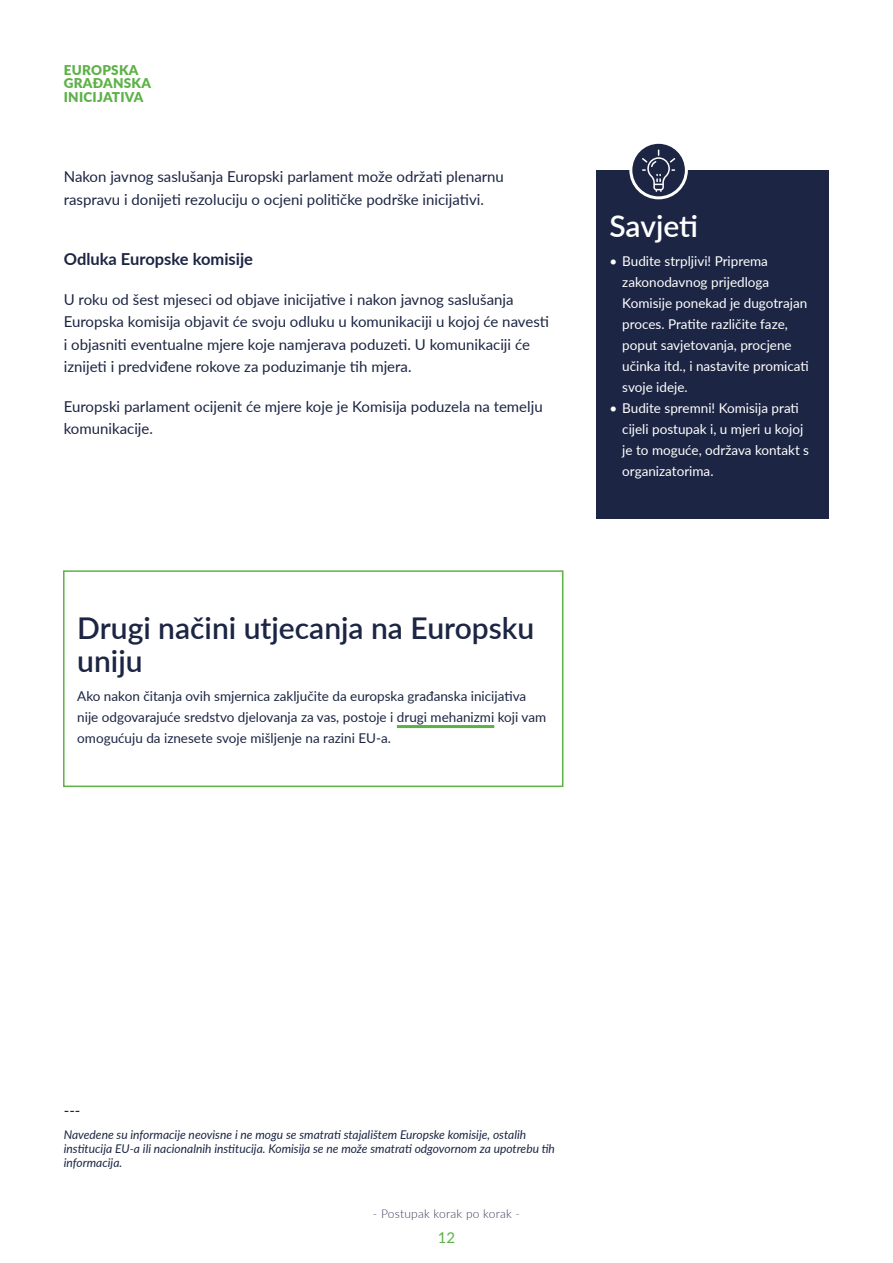
<style>
.page{position:relative;width:893px;height:1263px;background:#fff}
.page>*{position:absolute;margin:0;border:0;box-sizing:border-box;transform-origin:0 0}
.Box_dark_title_1{font:600 30px/33px "Lato";color:#1c2543}
.Box_light_title_1{font:600 30px "Lato";letter-spacing:-.005em;color:#fff}
.Inner_accent_title_3{font:700 16.5px "Lato";color:#1c2543}
.t1{font:15px/22.5px "Lato";color:#1c2543}
.t2{font:15px "Lato";color:#5cb246}
.t3{font:13.5px/21px "Lato";color:#fff}
.Box_text_dark{font:13.5px/21px "Lato";color:#1c2543}
.t4{font:900 13.5px/13.5px "Lato";letter-spacing:.02em;color:#5cb246}
.Inner_caption{font:italic 12px/14.4px "Lato";color:#1c2543}
.t5{font:300 12px "Lato";letter-spacing:.02em;color:#3c3e5c}
</style>
<div class="page">
<div style="left:597px;top:170px;width:232px;height:349px;background:#1c2543"></div>
<hr style="left:397px;top:725px;width:97px;height:3px;background:#5cb246">
<div style="left:63px;top:570px;width:500px;height:217px;border:2px solid #5cb246"></div>
<svg style="left:631px;top:142px;width:55px;height:56px"></svg>
<div style="left:629px;top:141px;width:59px;height:58px;border:3px solid #fff;border-radius:50%"></div>
<svg style="left:642px;top:149px;width:33px;height:43px"></svg>
<p class="t4" style="left:64px;top:62px;width:89px">EUROPSKA<br>GRAĐANSKA<br>INICIJATIVA</p>
<p class="t1" style="left:64px;top:165px;width:442px">Nakon javnog saslušanja Europski parlament može održati plenarnu raspravu i donijeti rezoluciju o ocjeni političke podrške inicijativi.</p>
<p class="Inner_accent_title_3" style="left:64px;top:247px;width:191px">Odluka Europske komisije</p>
<p class="t1" style="left:64px;top:288px;width:487px">U roku od šest mjeseci od objave inicijative i nakon javnog saslušanja Europska komisija objavit će svoju odluku u komunikaciji u kojoj će navesti i objasniti eventualne mjere koje namjerava poduzeti. U komunikaciji će iznijeti i predviđene rokove za poduzimanje tih mjera.</p>
<p class="t1" style="left:64px;top:395px;width:480px">Europski parlament ocijenit će mjere koje je Komisija poduzela na temelju komunikacije.</p>
<p class="Box_dark_title_1" style="left:77px;top:610px;width:459px">Drugi načini utjecanja na Europsku uniju</p>
<p class="Box_text_dark" style="left:77px;top:685px;width:470px">Ako nakon čitanja ovih smjernica zaključite da europska građanska inicijativa nije odgovarajuće sredstvo djelovanja za vas, postoje i drugi mehanizmi koji vam omogućuju da iznesete svoje mišljenje na razini EU-a.</p>
<p class="Box_light_title_1" style="left:609px;top:204px;width:90px">Savjeti</p>
<p class="t3" style="left:622px;top:250px;width:188px;text-indent:-13px">• Budite strpljivi! Priprema zakonodavnog prijedloga<br>Komisije ponekad je dugotrajan proces. Pratite različite faze, poput savjetovanja, procjene učinka itd., i nastavite promicati svoje ideje.</p>
<p class="t3" style="left:622px;top:397px;width:188px;text-indent:-13px">• Budite spremni! Komisija prati cijeli postupak i, u mjeri u kojoj je to moguće, održava kontakt s organizatorima.</p>
<p class="t1" style="left:64px;top:1098px;width:18px">---</p>
<p class="Inner_caption" style="left:64px;top:1126px;width:493px">Navedene su informacije neovisne i ne mogu se smatrati stajalištem Europske komisije, ostalih institucija EU-a ili nacionalnih institucija. Komisija se ne može smatrati odgovornom za upotrebu tih informacija.</p>
<p class="t5" style="left:373px;top:1206px;width:149px">- Postupak korak po korak -</p>
<p class="t2" style="left:438px;top:1227px;width:19px">12</p>
</div>
